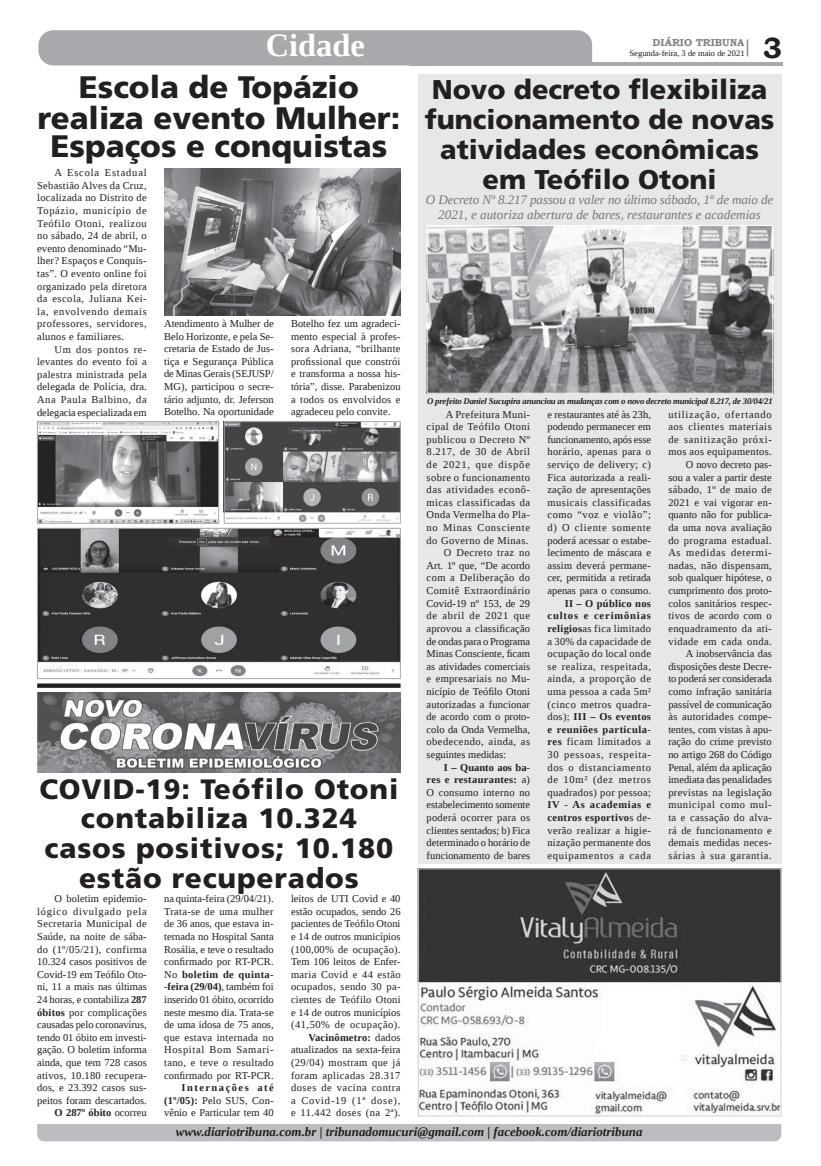
<style>
.page{position:relative;width:821px;height:1166px;background:#fff}
.page>*{position:absolute;margin:0;border:0;box-sizing:border-box;transform-origin:0 0}
.t1{font:700 32.38px "Liberation Serif";color:#fff}
.t2{font:900 31.06px/31.5px "Frutiger LT Std";color:#231f20;text-align:center}
.t3{font:700 29.31px "Bookman Old Style";color:#231f20}
.t4{font:900 28px/29.8px "Frutiger LT Std";letter-spacing:.03em;color:#231f20;text-align:center}
.t5{font:900 27.12px/29.8px "Frutiger LT Std";color:#231f20;text-align:center}
.t6{font:italic 13.12px/14.9px "Liberation Serif";color:#76787b;text-align:center}
.t7{font:italic 700 12.95px "Liberation Serif";color:#231f20}
.t8{font:10.5px/12.6px "Liberation Serif";letter-spacing:.015em;color:#231f20;text-align:justify}
.t9{font:10.5px "Liberation Serif";letter-spacing:.04em;color:#231f20}
.t10{font:10.5px "Liberation Serif";letter-spacing:.035em;color:#231f20}
.t11{font:10.5px "Liberation Serif";letter-spacing:.065em;color:#231f20}
.t12{font:10.5px "Liberation Serif";letter-spacing:.045em;color:#231f20}
.t13{font:10.5px "Liberation Serif";letter-spacing:-.01em;color:#231f20}
.t14{font:10.5px "Liberation Serif";letter-spacing:.05em;color:#231f20}
.t15{font:10.5px "Liberation Serif";letter-spacing:.08em;color:#231f20}
.t16{font:700 10.06px "Bookman Old Style";color:#808285}
.t17{font:italic 700 8.75px "Liberation Serif";letter-spacing:-.02em;color:#231f20}
.t18{font:8.4px "Liberation Serif";color:#231f20}
.s1{font-weight:700}
</style>
<div class="page">
<hr style="left:409px;top:62px;width:374px;height:3px;background:#a8a9ad">
<div style="left:38px;top:30px;width:554px;height:35px;background:#a8a9ad"></div>
<svg style="left:747px;top:39px;width:1px;height:17px"></svg>
<div style="left:37px;top:1124px;width:744px;height:17px;background:#bcbdc0"></div>
<div style="left:418px;top:74px;width:363px;height:790px;background:#e6e7e9"></div>
<img style="left:37px;top:692px;width:364px;height:81px">
<img style="left:164px;top:169px;width:237px;height:147px">
<img style="left:39px;top:423px;width:178px;height:98px">
<div style="left:37px;top:421px;width:182px;height:102px;border:1px solid #a8a9ad"></div>
<img style="left:226px;top:423px;width:173px;height:98px">
<div style="left:224px;top:421px;width:177px;height:102px;border:1px solid #a8a9ad"></div>
<img style="left:39px;top:530px;width:360px;height:147px">
<div style="left:37px;top:528px;width:364px;height:151px;border:1px solid #a8a9ad"></div>
<img style="left:429px;top:227px;width:342px;height:165px">
<div style="left:427px;top:225px;width:346px;height:169px;border:1px solid #fff"></div>
<img style="left:420px;top:870px;width:359px;height:244px">
<div style="left:418px;top:868px;width:363px;height:248px;border:1px solid #d1d2d4"></div>
<div style="left:37px;top:683px;width:364px;height:5px;background:#231f20"></div>
<h1 class="t1" style="left:266px;top:24px;width:100px">Cidade</h1>
<h2 class="t2" style="left:37px;top:71px;width:364px">Escola de Topázio realiza evento Mulher:</h2>
<h2 class="t2" style="left:51px;top:131px;width:338px">Espaços e conquistas</h2>
<p class="t8" style="left:37px;top:166px;width:111px;text-indent:17px">A Escola Estadual Sebastião Alves da Cruz, localizada no Distrito de Topázio, município de Teófilo Otoni, realizou no sábado, 24 de abril, o evento denominado “Mu&shy;lher? Espaços e Conquis&shy;tas”. O evento online foi organizado pela diretora da escola, Juliana Kei&shy;la, envolvendo demais professores, servidores, alunos e familiares.</p>
<p class="t8" style="left:37px;top:343px;width:111px;text-indent:17px">Um dos pontos re&shy;levantes do evento foi a palestra ministrada pela delegada de Polícia, dra.<br>Ana Paula Balbino, da delegacia especializada em</p>
<p class="t8" style="left:164px;top:317px;width:111px">Atendimento à Mulher de Belo Horizonte, e pela Se&shy;cretaria de Estado de Jus&shy;tiça e Segurança Pública de Minas Gerais (SEJUSP/ MG), participou o secre&shy;tário adjunto, dr. Jeferson Botelho. Na oportunidade</p>
<p class="t8" style="left:291px;top:317px;width:111px">Botelho fez um agradeci&shy;mento especial à profes&shy;sora Adriana, “brilhante profissional que constrói e transforma a nossa his&shy;tória”, disse. Parabenizou a todos os envolvidos e agradeceu pelo convite.</p>
<h3 class="t4" style="left:39px;top:774px;width:360px">COVID-19: Teófilo Otoni contabiliza 10.324 casos positivos; 10.180 estão recuperados</h3>
<p class="t8" style="left:37px;top:892px;width:111px;text-align:right">O boletim epidemio&shy;lógico divulgado pela<br>Secretaria Municipal de<br>Saúde, na noite de sába&shy;do (1º/05/21), confirma<br>10.324 casos positivos de<br>Covid-19 em Teófilo Oto&shy;ni, 11 a mais nas últimas<br>24 horas, e contabiliza <span class="s1">287 óbitos</span> por complicações causadas pelo coronavírus, tendo 01 óbito em investi&shy;gação. O boletim informa ainda, que tem 728 casos ativos, 10.180 recupera&shy;dos, e 23.392 casos sus&shy;peitos foram descartados.<br><span class="s1">O 287º óbito</span> ocorreu</p>
<p class="t8" style="left:164px;top:892px;width:111px">na quinta-feira (29/04/21).<br>Trata-se de uma mulher de 36 anos, que estava in&shy;ternada no Hospital Santa Rosália, e teve o resultado confirmado por RT-PCR.<br>No <span class="s1">boletim de quinta--feira (29/04)</span>, também foi inserido 01 óbito, ocorrido neste mesmo dia. Trata-se de uma idosa de 75 anos, que estava internada no Hospital Bom Samari&shy;tano, e teve o resultado confirmado por RT-PCR.</p>
<p class="t8" style="left:291px;top:892px;width:111px;text-align:right">leitos de UTI Covid e 40 estão ocupados, sendo 26 pacientes de Teófilo Otoni e 14 de outros municípios (100,00% de ocupação).<br>Tem 106 leitos de Enfer&shy;maria Covid e 44 estão ocupados, sendo 30 pa&shy;cientes de Teófilo Otoni e 14 de outros municípios (41,50% de ocupação).<br><span class="s1">Vacinômetro:</span> dados atualizados na sexta-feira (29/04) mostram que já foram aplicadas 28.317 doses de vacina contra a Covid-19 (1ª dose), e 11.442 doses (na 2ª).</p>
<p class="t8" style="left:164px;top:1081px;width:111px;text-indent:17px"><span class="s1">Internações até (1º/05):</span> Pelo SUS, Con&shy;vênio e Particular tem 40</p>
<p class="t16" style="left:653px;top:35px;width:93px">DIÁRIO TRIBUNA</p>
<p class="t18" style="left:630px;top:48px;width:117px">Segunda-feira, 3 de maio de 2021</p>
<h3 class="t3" style="left:763px;top:27px;width:21px">3</h3>
<h3 class="t5" style="left:425px;top:75px;width:351px">Novo decreto flexibiliza funcionamento de novas atividades econômicas em Teófilo Otoni</h3>
<p class="t6" style="left:426px;top:192px;width:349px">O Decreto Nº 8.217 passou a valer no último sábado, 1º de maio de<br>2021, e autoriza abertura de bares, restaurantes e academias</p>
<p class="t17" style="left:427px;top:396px;width:347px">O prefeito Daniel Sucupira anunciou as mudanças com o novo decreto municipal 8.217, de 30/04/21</p>
<p class="t10" style="left:446px;top:407px;width:86px">A Prefeitura Muni-</p>
<p class="t9" style="left:427px;top:420px;width:105px">cipal de Teófilo Otoni</p>
<p class="t9" style="left:427px;top:432px;width:105px">publicou o Decreto Nº</p>
<p class="t12" style="left:427px;top:445px;width:105px">8.217, de 30 de Abril</p>
<p class="t15" style="left:427px;top:458px;width:105px">de 2021, que dispõe</p>
<p class="t9" style="left:427px;top:470px;width:105px">sobre o funcionamento</p>
<p class="t14" style="left:427px;top:483px;width:105px">das atividades econô-</p>
<p class="t9" style="left:427px;top:495px;width:105px">micas classificadas da</p>
<p class="t10" style="left:427px;top:508px;width:105px">Onda Vermelha do Pla-</p>
<p class="t11" style="left:427px;top:521px;width:105px">no Minas Consciente</p>
<p class="t9" style="left:427px;top:533px;width:103px">do Governo de Minas.</p>
<p class="t12" style="left:444px;top:546px;width:88px">O Decreto traz no</p>
<p class="t8" style="left:427px;top:559px;width:105px">Art. 1º que, “De acordo</p>
<p class="t9" style="left:427px;top:571px;width:105px">com a Deliberação do</p>
<p class="t10" style="left:427px;top:584px;width:105px">Comitê Extraordinário</p>
<p class="t8" style="left:427px;top:597px;width:105px">Covid-19 nº 153, de 29</p>
<p class="t11" style="left:427px;top:609px;width:105px">de abril de 2021 que</p>
<p class="t8" style="left:427px;top:622px;width:105px">aprovou a classificação</p>
<p class="t13" style="left:427px;top:634px;width:105px">de ondas para o Programa</p>
<p class="t8" style="left:427px;top:647px;width:105px">Minas Consciente, ficam</p>
<p class="t8" style="left:427px;top:660px;width:105px">as atividades comerciais</p>
<p class="t8" style="left:427px;top:672px;width:105px">e empresariais no Mu-</p>
<p class="t8" style="left:427px;top:685px;width:105px">nicípio de Teófilo Otoni</p>
<p class="t8" style="left:427px;top:698px;width:105px">autorizadas a funcionar</p>
<p class="t8" style="left:427px;top:710px;width:105px">de acordo com o proto-</p>
<p class="t8" style="left:427px;top:723px;width:105px">colo da Onda Vermelha,</p>
<p class="t9" style="left:427px;top:735px;width:105px">obedecendo, ainda, as</p>
<p class="t8" style="left:427px;top:748px;width:81px">seguintes medidas:</p>
<p class="t8" style="left:427px;top:761px;width:105px;text-indent:17px"><span class="s1">I – Quanto aos ba&shy;res e restaurantes:</span> a)<br>O consumo interno no estabelecimento somente poderá ocorrer para os clientes sentados; b) Fica determinado o horário de funcionamento de bares</p>
<p class="t8" style="left:547px;top:408px;width:105px">e restaurantes até às 23h, podendo permanecer em funcionamento, após esse horário, apenas para o serviço de delivery; c)<br>Fica autorizada a reali&shy;zação de apresentações musicais classificadas como “voz e violão”; d) O cliente somente poderá acessar o estabe&shy;lecimento de máscara e assim deverá permane&shy;cer, permitida a retirada apenas para o consumo.</p>
<p class="t8" style="left:547px;top:597px;width:105px;text-indent:17px"><span class="s1">II – O público nos cultos e cerimônias religios</span>as fica limitado a 30% da capacidade de ocupação do local onde se realiza, respeitada, ainda, a proporção de uma pessoa a cada 5m² (cinco metros quadra&shy;dos); <span class="s1">III – Os eventos e reuniões particula&shy;res</span> ficam limitados a 30 pessoas, respeita&shy;dos o distanciamento de 10m² (dez metros quadrados) por pessoa;</p>
<p class="t8" style="left:547px;top:798px;width:105px"><span class="s1">IV - As academias e centros esportivo</span>s de&shy;verão realizar a higie&shy;nização permanente dos equipamentos a cada</p>
<p class="t8" style="left:668px;top:408px;width:105px;text-align:right">utilização, ofertando aos clientes materiais de sanitização próxi&shy;mos aos equipamentos.<br>O novo decreto pas-<br>sou a valer a partir deste sábado, 1º de maio de<br>2021 e vai vigorar en&shy;quanto não for publica&shy;da uma nova avaliação do programa estadual.<br>As medidas determi&shy;nadas, não dispensam, sob qualquer hipótese, o cumprimento dos proto&shy;colos sanitários respec&shy;tivos de acordo com o enquadramento da ati&shy;vidade em cada onda.<br>A inobservância das disposições deste Decre&shy;to poderá ser considerada como infração sanitária passível de comunicação às autoridades compe&shy;tentes, com vistas à apu&shy;ração do crime previsto no artigo 268 do Código<br>Penal, além da aplicação imediata das penalidades previstas na legislação municipal como mul&shy;ta e cassação do alva&shy;rá de funcionamento e demais medidas neces&shy;sárias à sua garantia.</p>
<p class="t7" style="left:176px;top:1123px;width:468px">www.diariotribuna.com.br | tribunadomucuri@gmail.com | facebook.com/diariotribuna</p>
</div>
